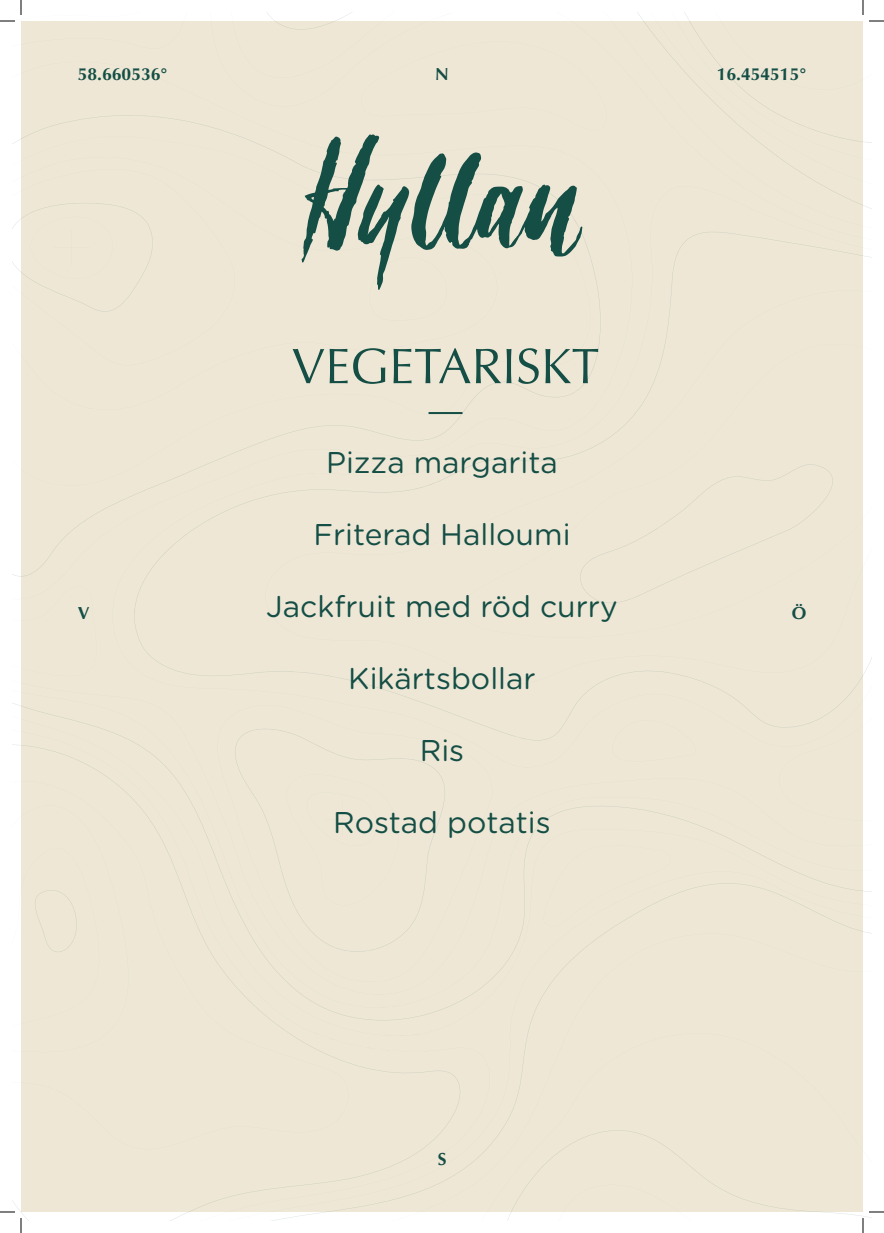
<style>
.page{position:relative;width:884px;height:1233px;background:#fff}
.page>*{position:absolute;margin:0;border:0;box-sizing:border-box;transform-origin:0 0}
.t1{font:50px "Optima";color:#144e45}
.t2{font:30px "Gotham Rounded";color:#144e45}
.t3{font:700 17.5px "Optima";color:#144e45}
</style>
<div class="page">
<div style="left:21px;top:12px;width:850px;height:830px;background:#eee7d6"></div>
<svg style="left:278px;top:12px;width:593px;height:154px;background:#efe9d9"></svg>
<div style="left:21px;top:678px;width:328px;height:164px;background:#eee7d6"></div>
<div style="left:12px;top:842px;width:859px;height:378px;background:#eee7d6"></div>
<div style="left:579px;top:462px;width:292px;height:358px;background:#eee7d6"></div>
<svg style="left:12px;top:202px;width:141px;height:474px;background:#eee8d8"></svg>
<svg style="left:12px;top:701px;width:117px;height:366px;background:#efe8d8"></svg>
<div style="left:287px;top:774px;width:111px;height:131px;background:#eee7d6"></div>
<div style="left:148px;top:1033px;width:723px;height:187px;background:#eee7d6"></div>
<div style="left:543px;top:845px;width:127px;height:81px;background:#eee7d6"></div>
<svg style="left:302px;top:42px;width:305px;height:280px;background:#d0d2c2"></svg>
<hr style="left:429px;top:412px;width:33px;height:2px;background:#144e45">
<svg style="left:0;top:1211px;width:15px;height:1px"></svg>
<svg style="left:0;top:0;width:218px;height:149px"></svg>
<svg style="left:20px;top:1218px;width:2px;height:15px"></svg>
<svg style="left:651px;top:0;width:233px;height:90px"></svg>
<svg style="left:251px;top:1184px;width:633px;height:49px"></svg>
<p class="t3" style="left:435px;top:63px;width:15px">N</p>
<p class="t3" style="left:78px;top:63px;width:91px">58.660536°</p>
<p class="t3" style="left:717px;top:63px;width:91px">16.454515°</p>
<h1 class="t1" style="left:292px;top:337px;width:309px">VEGETARISKT</h1>
<p class="t2" style="left:326px;top:442px;width:233px">Pizza margarita</p>
<p class="t3" style="left:78px;top:602px;width:13px">V</p>
<p class="t2" style="left:313px;top:514px;width:259px">Friterad Halloumi</p>
<p class="t2" style="left:266px;top:586px;width:353px">Jackfruit med röd curry</p>
<p class="t2" style="left:348px;top:658px;width:189px">Kikärtsbollar</p>
<p class="t2" style="left:420px;top:730px;width:46px">Ris</p>
<p class="t2" style="left:333px;top:802px;width:219px">Rostad potatis</p>
<p class="t3" style="left:438px;top:1149px;width:10px">S</p>
<p class="t3" style="left:792px;top:602px;width:16px">Ö</p>
</div>
